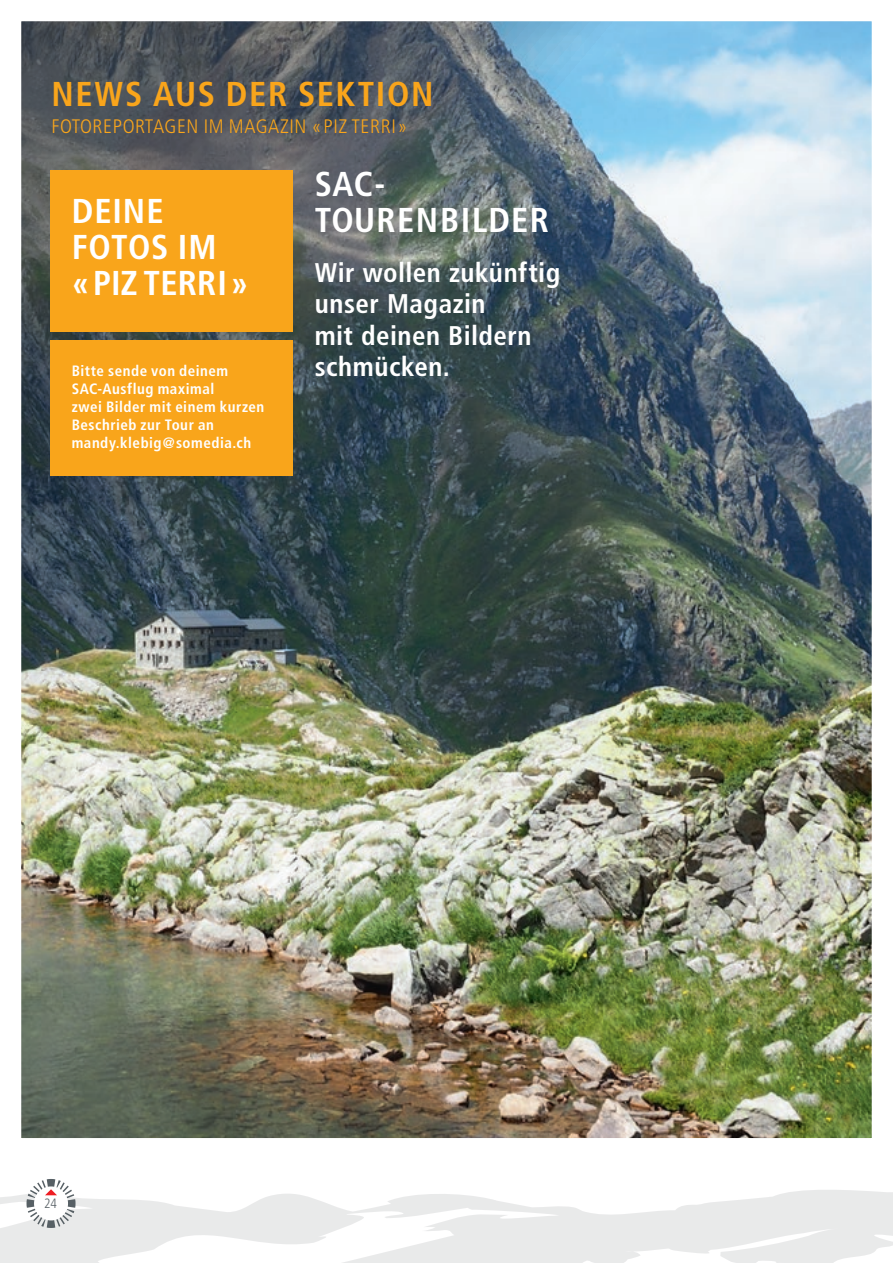
<style>
.page{position:relative;width:893px;height:1263px;background:#fff}
.page>*{position:absolute;margin:0;border:0;box-sizing:border-box;transform-origin:0 0}
.t1{font:700 condensed 34.5px/36px "Frutiger";letter-spacing:.025em;color:#fff}
.t2{font:700 condensed 34.5px "Frutiger";letter-spacing:.045em;color:#f9a51b}
.t3{font:700 condensed 27px/31.5px "Frutiger";letter-spacing:.02em;color:#fff}
.t4{font:300 condensed 19.5px "Frutiger";letter-spacing:.03em;color:#f9a51b}
.t5{font:700 condensed 15px/18px "Frutiger";letter-spacing:.035em;color:#fff}
.t6{font:300 condensed 13.5px "Frutiger";color:#576065}
</style>
<div class="page">
<img style="left:21px;top:21px;width:851px;height:1118px">
<div style="left:50px;top:170px;width:243px;height:161px;background:#f9a51b"></div>
<div style="left:50px;top:340px;width:243px;height:135px;background:#f9a51b"></div>
<svg style="left:0;top:1190px;width:893px;height:73px;fill:#e9eaea"></svg>
<svg style="left:22px;top:1179px;width:58px;height:54px"></svg>
<h1 class="t2" style="left:51px;top:74px;width:384px">NEWS AUS DER SEKTION</h1>
<h3 class="t4" style="left:51px;top:115px;width:358px">FOTOREPORTAGEN IM MAGAZIN «PIZ TERRI»</h3>
<h1 class="t1" style="left:72px;top:193px;width:178px">DEINE<br>FOTOS IM «PIZ TERRI»</h1>
<p class="t5" style="left:72px;top:362px;width:194px">Bitte sende von deinem<br>SAC-Ausflug maximal<br>zwei Bilder mit einem kurzen<br>Beschrieb zur Tour an mandy.klebig@somedia.ch</p>
<h1 class="t1" style="left:315px;top:166px;width:236px">SAC-<br>TOURENBILDER</h1>
<h2 class="t3" style="left:315px;top:257px;width:247px">Wir wollen zukünftig unser Magazin<br>mit deinen Bildern schmücken.</h2>
<p class="t6" style="left:44px;top:1196px;width:14px">24</p>
</div>
